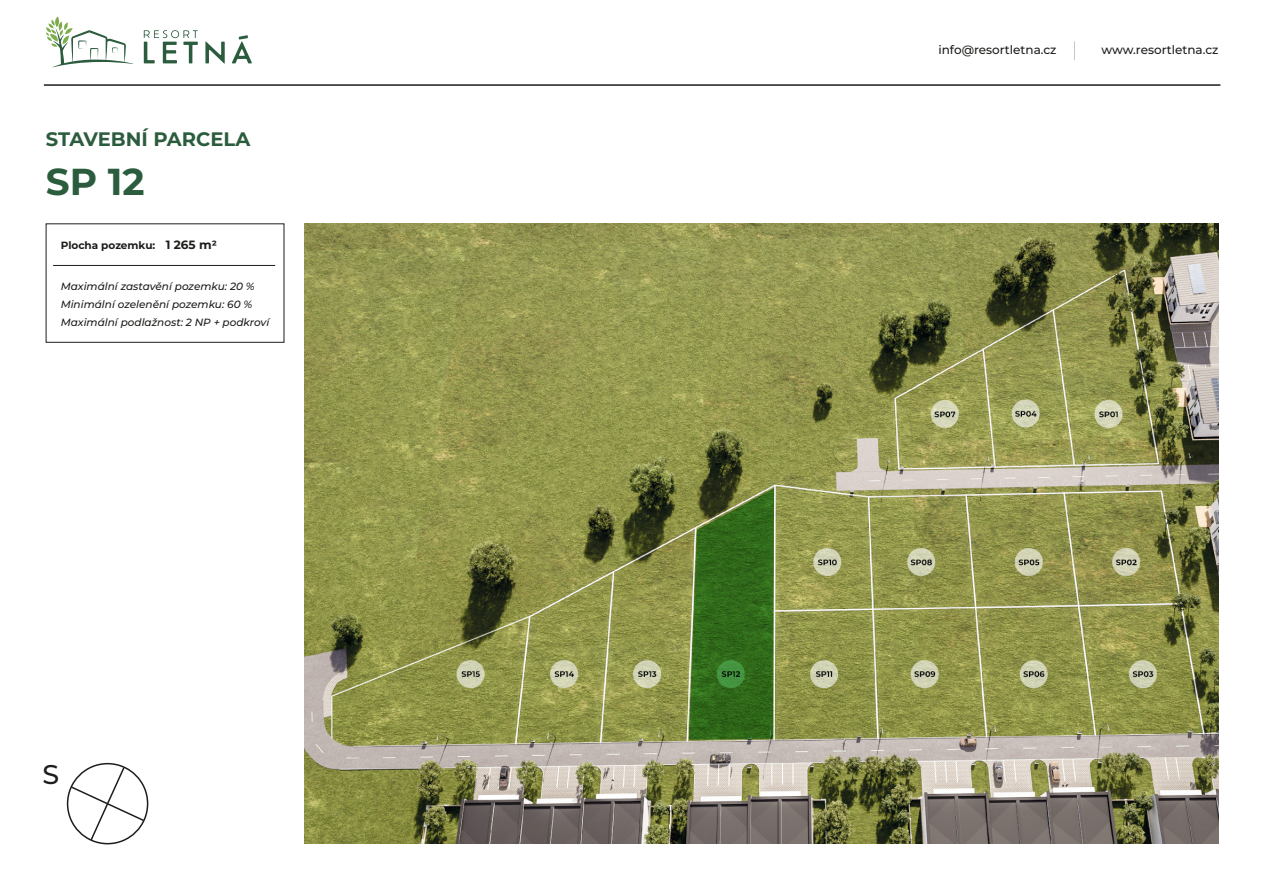
<style>
.page{position:relative;width:1263px;height:893px;background:#fff}
.page>*{position:absolute;margin:0;border:0;box-sizing:border-box;transform-origin:0 0}
.t1{font:700 37.5px "Montserrat";color:#2b5c3d}
.t2{font:500 27px "Montserrat";color:#1d1d1b}
.t3{font:700 19.5px "Montserrat";color:#2b5c3d}
.t4{font:500 12px "Montserrat";color:#1d1d1b}
.t5{font:700 12px "Montserrat";color:#1d1d1b}
.t6{font:italic 500 10.5px/18px "Montserrat";color:#1d1d1b}
.t7{font:700 10.5px "Montserrat";color:#1d1d1b}
</style>
<div class="page">
<hr style="left:44px;top:84px;width:1176px;height:2px;background:#1d1d1b">
<svg style="left:1074px;top:41px;width:1px;height:19px"></svg>
<svg style="left:46px;top:16px;width:88px;height:52px"></svg>
<svg style="left:144px;top:30px;width:54px;height:33px"></svg>
<svg style="left:205px;top:41px;width:20px;height:23px"></svg>
<svg style="left:232px;top:35px;width:20px;height:28px"></svg>
<hr style="left:53px;top:265px;width:222px;height:1px;background:#1d1d1b">
<div style="left:67px;top:763px;width:81px;height:81px;border:2px solid #1d1d1b;border-radius:50%"></div>
<svg style="left:69px;top:766px;width:77px;height:76px"></svg>
<img style="left:304px;top:224px;width:915px;height:619px">
<svg style="left:687px;top:486px;width:88px;height:255px"></svg>
<h3 class="t3" style="left:46px;top:125px;width:206px">STAVEBNÍ PARCELA</h3>
<h1 class="t1" style="left:46px;top:154px;width:100px">SP 12</h1>
<p class="t5" style="left:166px;top:236px;width:53px">1 265 m2</p>
<p class="t7" style="left:61px;top:238px;width:96px">Plocha pozemku:</p>
<p class="t6" style="left:61px;top:276px;width:210px">Maximální zastavění pozemku: 20 %<br>Minimální ozelenění pozemku: 60 %<br>Maximální podlažnost: 2 NP + podkroví</p>
<h2 class="t2" style="left:43px;top:756px;width:18px">S</h2>
<p class="t4" style="left:938px;top:41px;width:120px">info@resortletna.cz</p>
<p class="t4" style="left:1101px;top:41px;width:118px">www.resortletna.cz</p>
</div>
